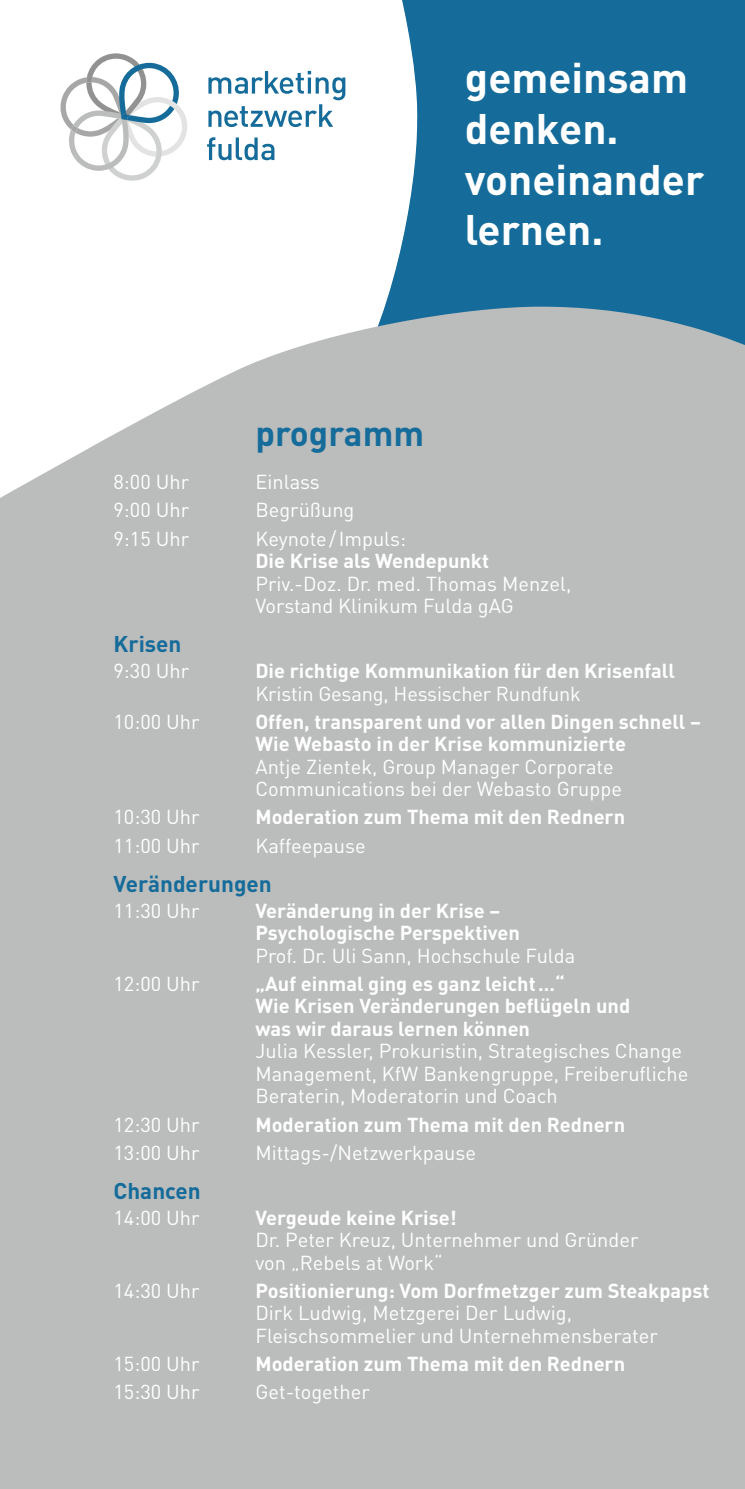
<style>
.page{position:relative;width:745px;height:1489px;background:#fff}
.page>*{position:absolute;margin:0;border:0;box-sizing:border-box;transform-origin:0 0}
.t1{font:700 42.25px/50.8px "DIN Pro";color:#fff}
.t2{font:700 35px "DIN Pro";color:#156c9a}
.t3{font:700 22.5px "DIN Pro";color:#156c9a}
.t4{font:20px/22.5px "DIN Pro";color:#fff}
.t5{font:700 20px/22.5px "DIN Pro";color:#fff}
</style>
<div class="page">
<div style="left:385px;top:0;width:359px;height:306px;background:#156c9a"></div>
<svg style="left:60px;top:53px;width:127px;height:128px"></svg>
<svg style="left:208px;top:71px;width:137px;height:56px"></svg>
<svg style="left:207px;top:137px;width:67px;height:23px"></svg>
<div style="left:0;top:306px;width:744px;height:1182px;background:#bbbcbc"></div>
<h1 class="t1" style="left:464px;top:51px;width:241px">gemeinsam denken. voneinander lernen.</h1>
<h2 class="t2" style="left:255px;top:409px;width:170px">programm</h2>
<p class="t4" style="left:113px;top:470px;width:77px">8:00 Uhr</p>
<p class="t4" style="left:255px;top:470px;width:66px">Einlass</p>
<p class="t4" style="left:113px;top:498px;width:77px">9:00 Uhr</p>
<p class="t4" style="left:255px;top:498px;width:100px">Begrüßung</p>
<p class="t4" style="left:113px;top:526px;width:77px">9:15 Uhr</p>
<p class="t4" style="left:255px;top:526px;width:152px">Keynote/Impuls:</p>
<p class="t5" style="left:255px;top:549px;width:235px">Die Krise als Wendepunkt</p>
<p class="t4" style="left:255px;top:571px;width:317px">Priv.-Doz. Dr. med. Thomas Menzel,<br>Vorstand Klinikum Fulda gAG</p>
<p class="t3" style="left:113px;top:628px;width:69px">Krisen</p>
<p class="t4" style="left:113px;top:658px;width:77px">9:30 Uhr</p>
<p class="t5" style="left:255px;top:658px;width:420px">Die richtige Kommunikation für den Krisenfall</p>
<p class="t4" style="left:255px;top:681px;width:327px">Kristin Gesang, Hessischer Rundfunk</p>
<p class="t4" style="left:113px;top:709px;width:88px">10:00 Uhr</p>
<p class="t5" style="left:255px;top:709px;width:446px">Offen, transparent und vor allen Dingen schnell –<br>Wie Webasto in der Krise kommunizierte</p>
<p class="t4" style="left:255px;top:754px;width:368px">Antje Zientek, Group Manager Corporate<br>Communications bei der Webasto Gruppe</p>
<p class="t4" style="left:113px;top:805px;width:88px">10:30 Uhr</p>
<p class="t5" style="left:255px;top:805px;width:371px">Moderation zum Thema mit den Rednern</p>
<p class="t4" style="left:113px;top:833px;width:88px">11:00 Uhr</p>
<p class="t4" style="left:255px;top:833px;width:112px">Kaffeepause</p>
<p class="t3" style="left:113px;top:868px;width:160px">Veränderungen</p>
<p class="t4" style="left:113px;top:898px;width:88px">11:30 Uhr</p>
<p class="t5" style="left:255px;top:898px;width:266px">Veränderung in der Krise –<br>Psychologische Perspektiven</p>
<p class="t4" style="left:255px;top:943px;width:321px">Prof. Dr. Uli Sann, Hochschule Fulda</p>
<p class="t4" style="left:113px;top:971px;width:88px">12:00 Uhr</p>
<p class="t5" style="left:255px;top:971px;width:376px">„Auf einmal ging es ganz leicht…“<br>Wie Krisen Veränderungen beflügeln und was wir daraus lernen können</p>
<p class="t4" style="left:255px;top:1038px;width:434px">Julia Kessler, Prokuristin, Strategisches Change<br>Management, KfW Bankengruppe, Freiberufliche<br>Beraterin, Moderatorin und Coach</p>
<p class="t4" style="left:113px;top:1112px;width:88px">12:30 Uhr</p>
<p class="t5" style="left:255px;top:1112px;width:371px">Moderation zum Thema mit den Rednern</p>
<p class="t4" style="left:113px;top:1140px;width:88px">13:00 Uhr</p>
<p class="t4" style="left:255px;top:1140px;width:222px">Mittags-/Netzwerkpause</p>
<p class="t3" style="left:113px;top:1174px;width:89px">Chancen</p>
<p class="t4" style="left:113px;top:1205px;width:88px">14:00 Uhr</p>
<p class="t5" style="left:255px;top:1205px;width:202px">Vergeude keine Krise!</p>
<p class="t4" style="left:255px;top:1227px;width:384px">Dr. Peter Kreuz, Unternehmer und Gründer von „Rebels at Work“</p>
<p class="t4" style="left:113px;top:1278px;width:88px">14:30 Uhr</p>
<p class="t5" style="left:255px;top:1278px;width:455px">Positionierung: Vom Dorfmetzger zum Steakpapst</p>
<p class="t4" style="left:255px;top:1300px;width:403px">Dirk Ludwig, Metzgerei Der Ludwig,<br>Fleischsommelier und Unternehmensberater</p>
<p class="t4" style="left:113px;top:1351px;width:88px">15:00 Uhr</p>
<p class="t5" style="left:255px;top:1351px;width:371px">Moderation zum Thema mit den Rednern</p>
<p class="t4" style="left:113px;top:1379px;width:88px">15:30 Uhr</p>
<p class="t4" style="left:255px;top:1379px;width:116px">Get-together</p>
</div>
